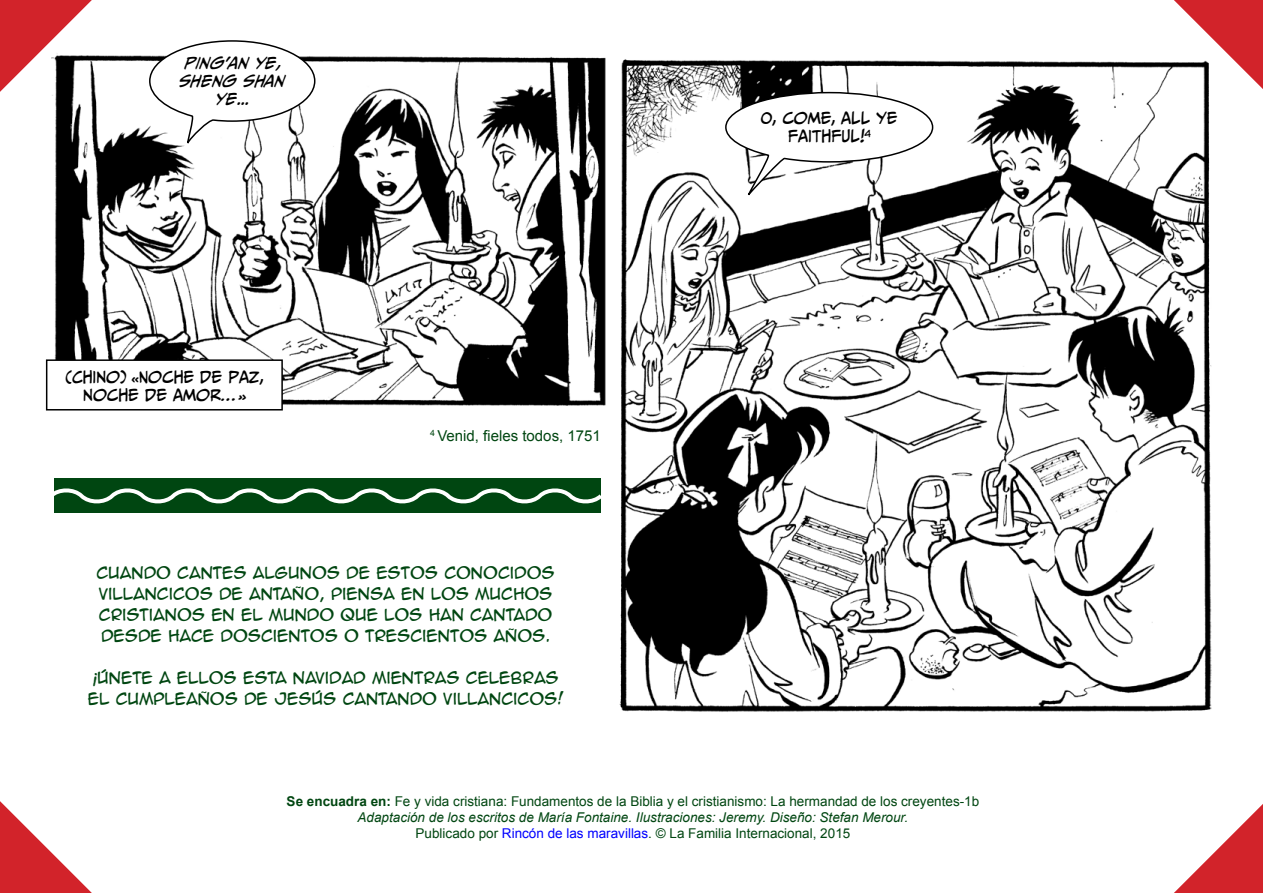
<style>
.page{position:relative;width:1263px;height:893px;background:#fff}
.page>*{position:absolute;margin:0;border:0;box-sizing:border-box;transform-origin:0 0}
.t1{font:15px/21px "Anime Ace 2.0 BB";color:#004611}
.t2{font:15px/18px "CC Meanwhile";color:#000;text-align:center}
.t3{font:italic 15px/18px "CC Meanwhile";color:#000;text-align:center}
.t4{font:15px "Arial";color:#004611}
.t5{font:13.5px/16.2px "Arial";color:#004611;text-align:center}
.s1{font-style:normal}
.s2{font-family:"Dirty Finger"}
.s3{font-weight:700}
.s4{font-style:italic}
.s5{color:#00f}
</style>
<div class="page">
<img style="left:52px;top:55px;width:554px;height:351px">
<img style="left:619px;top:59px;width:593px;height:653px">
<div style="left:54px;top:479px;width:547px;height:34px;background:#004611"></div>
<svg style="left:0;top:0;width:92px;height:92px"></svg>
<svg style="left:0;top:801px;width:92px;height:92px"></svg>
<svg style="left:1174px;top:0;width:89px;height:89px"></svg>
<svg style="left:1174px;top:804px;width:89px;height:89px"></svg>
<svg style="left:54px;top:488px;width:547px;height:16px"></svg>
<svg style="left:148px;top:40px;width:168px;height:105px"></svg>
<svg style="left:724px;top:91px;width:210px;height:106px"></svg>
<div style="left:47px;top:360px;width:235px;height:50px;background:#fff"></div>
<div style="left:46px;top:359px;width:237px;height:51px;border:2px solid #000"></div>
<p class="t3" style="left:179px;top:55px;width:107px">PING’AN YE,<br>SHENG SHAN<br>YE<span class="s1">...</span></p>
<p class="t2" style="left:66px;top:369px;width:199px">(CHINO) <span class="s2">«</span>NOCHE DE PAZ,<br>NOCHE DE AMOR…<span class="s2">»</span></p>
<p class="t4" style="left:430px;top:425px;width:172px"><sup>4</sup> Venid, fieles todos, 1751</p>
<p class="t1" style="left:96px;top:562px;width:460px">CUANDO CANTES ALGUNOS DE ESTOS CONOCIDOS VILLANCICOS DE ANTAÑO, PIENSA EN LOS MUCHOS CRISTIANOS EN EL MUNDO QUE LOS HAN CANTADO DESDE HACE DOSCIENTOS O TRESCIENTOS AÑOS.</p>
<p class="t1" style="left:88px;top:667px;width:477px"><span class="s2">¡</span>ÚNETE A ELLOS ESTA NAVIDAD MIENTRAS CELEBRAS<br>EL CUMPLEAÑOS DE JESÚS CANTANDO VILLANCICOS!</p>
<p class="t2" style="left:761px;top:110px;width:138px">O, COME, ALL YE<br>FAITHFUL!<sup>4</sup></p>
<p class="t5" style="left:287px;top:793px;width:694px"><span class="s3">Se encuadra en:</span> Fe y vida cristiana: Fundamentos de la Biblia y el cristianismo: La hermandad de los creyentes-1b<br><span class="s4">Adaptación de los escritos de María Fontaine. Ilustraciones: Jeremy. Diseño: Stefan Merour.<br></span>Publicado por <span class="s5">Rincón de las maravillas</span>. © La Familia Internacional, 2015</p>
</div>
